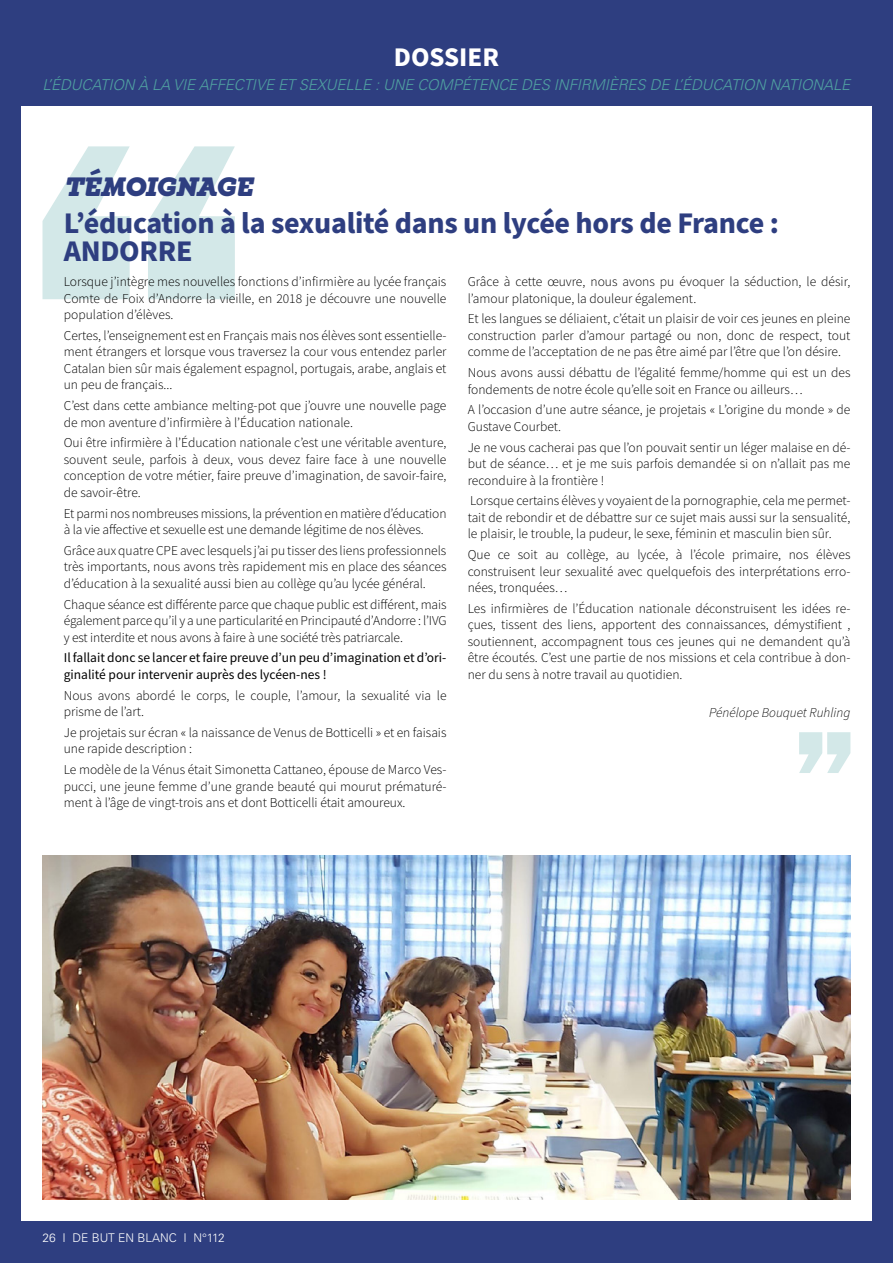
<style>
.page{position:relative;width:893px;height:1263px;background:#2e3e80}
.page>*{position:absolute;margin:0;border:0;box-sizing:border-box;transform-origin:0 0}
.t1{font:700 30px/28.5px "Source Sans Pro";letter-spacing:-.01em;color:#2e3e80}
.t2{font:italic 900 27px "Winden Alt";letter-spacing:-.04em;color:#2e3e80}
.t3{font:700 27px "Source Sans Pro";color:#fff}
.t4{font:italic 300 15px "Univers LT Pro 45";letter-spacing:-.01em;color:#50a1a1}
.t5{font:300 13.5px/16.5px "Source Sans Pro";color:#000;text-align:justify}
.t6{font:13.5px/16.5px "Source Sans Pro";color:#000}
.t7{font:italic 300 13.5px "Source Sans Pro";color:#000}
.t8{font:300 12px "Univers LT Pro 45";color:#fff}
</style>
<div class="page">
<div style="left:21px;top:106px;width:851px;height:1114px;background:#fff"></div>
<img style="left:43px;top:856px;width:807px;height:343px">
<svg style="left:43px;top:146px;width:192px;height:153px"></svg>
<svg style="left:799px;top:732px;width:51px;height:41px"></svg>
<h2 class="t3" style="left:394px;top:38px;width:107px">DOSSIER</h2>
<p class="t4" style="left:43px;top:75px;width:809px">L’ÉDUCATION À LA VIE AFFECTIVE ET SEXUELLE : UNE COMPÉTENCE DES INFIRMIÈRES DE L’ÉDUCATION NATIONALE</p>
<h2 class="t2" style="left:64px;top:168px;width:191px">TÉMOIGNAGE</h2>
<h1 class="t1" style="left:64px;top:209px;width:717px">L’éducation à la sexualité dans un lycée hors de France :<br>ANDORRE</h1>
<p class="t5" style="left:64px;top:273px;width:384px">Lorsque j’intègre mes nouvelles fonctions d’infirmière au lycée français Comte de Foix d’Andorre la vieille, en 2018 je découvre une nouvelle population d’élèves.</p>
<p class="t5" style="left:64px;top:327px;width:384px">Certes, l’enseignement est en Français mais nos élèves sont essentielle&shy;ment étrangers et lorsque vous traversez la cour vous entendez parler Catalan bien sûr mais également espagnol, portugais, arabe, anglais et un peu de français...</p>
<p class="t5" style="left:64px;top:397px;width:384px">C’est dans cette ambiance melting-pot que j’ouvre une nouvelle page de mon aventure d’infirmière à l’Éducation nationale.</p>
<p class="t5" style="left:64px;top:435px;width:384px">Oui être infirmière à l’Éducation nationale c’est une véritable aventure, souvent seule, parfois à deux, vous devez faire face à une nouvelle conception de votre métier, faire preuve d’imagination, de savoir-faire, de savoir-être.</p>
<p class="t5" style="left:64px;top:505px;width:384px">Et parmi nos nombreuses missions, la prévention en matière d’éducation à la vie affective et sexuelle est une demande légitime de nos élèves.</p>
<p class="t5" style="left:64px;top:542px;width:384px">Grâce aux quatre CPE avec lesquels j’ai pu tisser des liens professionnels très importants, nous avons très rapidement mis en place des séances d’éducation à la sexualité aussi bien au collège qu’au lycée général.</p>
<p class="t5" style="left:64px;top:596px;width:384px">Chaque séance est différente parce que chaque public est différent, mais également parce qu’il y a une particularité en Principauté d’Andorre : l’IVG y est interdite et nous avons à faire à une société très patriarcale.</p>
<p class="t6" style="left:64px;top:650px;width:384px">Il fallait donc se lancer et faire preuve d’un peu d’imagination et d’ori&shy;ginalité pour intervenir auprès des lycéen-nes !</p>
<p class="t5" style="left:64px;top:687px;width:384px">Nous avons abordé le corps, le couple, l’amour, la sexualité via le prisme de l’art.</p>
<p class="t5" style="left:64px;top:724px;width:384px">Je projetais sur écran « la naissance de Venus de Botticelli » et en faisais une rapide description :</p>
<p class="t5" style="left:64px;top:761px;width:384px">Le modèle de la Vénus était Simonetta Cattaneo, épouse de Marco Ves&shy;pucci, une jeune femme d’une grande beauté qui mourut prématuré&shy;ment à l’âge de vingt-trois ans et dont Botticelli était amoureux.</p>
<p class="t5" style="left:468px;top:273px;width:384px">Grâce à cette œuvre, nous avons pu évoquer la séduction, le désir, l’amour platonique, la douleur également.</p>
<p class="t5" style="left:468px;top:311px;width:384px">Et les langues se déliaient, c’était un plaisir de voir ces jeunes en pleine construction parler d’amour partagé ou non, donc de respect, tout comme de l’acceptation de ne pas être aimé par l’être que l’on désire.</p>
<p class="t5" style="left:468px;top:364px;width:384px">Nous avons aussi débattu de l’égalité femme/homme qui est un des fondements de notre école qu’elle soit en France ou ailleurs…</p>
<p class="t5" style="left:468px;top:402px;width:384px">A l’occasion d’une autre séance, je projetais « L’origine du monde » de<br>Gustave Courbet.</p>
<p class="t5" style="left:468px;top:439px;width:384px">Je ne vous cacherai pas que l’on pouvait sentir un léger malaise en dé&shy;but de séance… et je me suis parfois demandée si on n’allait pas me reconduire à la frontière !</p>
<p class="t5" style="left:468px;top:493px;width:384px">Lorsque certains élèves y voyaient de la pornographie, cela me permet&shy;tait de rebondir et de débattre sur ce sujet mais aussi sur la sensualité, le plaisir, le trouble, la pudeur, le sexe, féminin et masculin bien sûr.</p>
<p class="t5" style="left:468px;top:546px;width:384px">Que ce soit au collège, au lycée, à l’école primaire, nos élèves construisent leur sexualité avec quelquefois des interprétations erro&shy;nées, tronquées…</p>
<p class="t5" style="left:468px;top:600px;width:384px">Les infirmières de l’Éducation nationale déconstruisent les idées re&shy;çues, tissent des liens, apportent des connaissances, démystifient , soutiennent, accompagnent tous ces jeunes qui ne demandent qu’à être écoutés. C’est une partie de nos missions et cela contribue à don&shy;ner du sens à notre travail au quotidien.</p>
<p class="t7" style="left:709px;top:703px;width:143px">Pénélope Bouquet Ruhling</p>
<p class="t8" style="left:43px;top:1229px;width:184px">26 I DE BUT EN BLANC I N°112</p>
</div>
